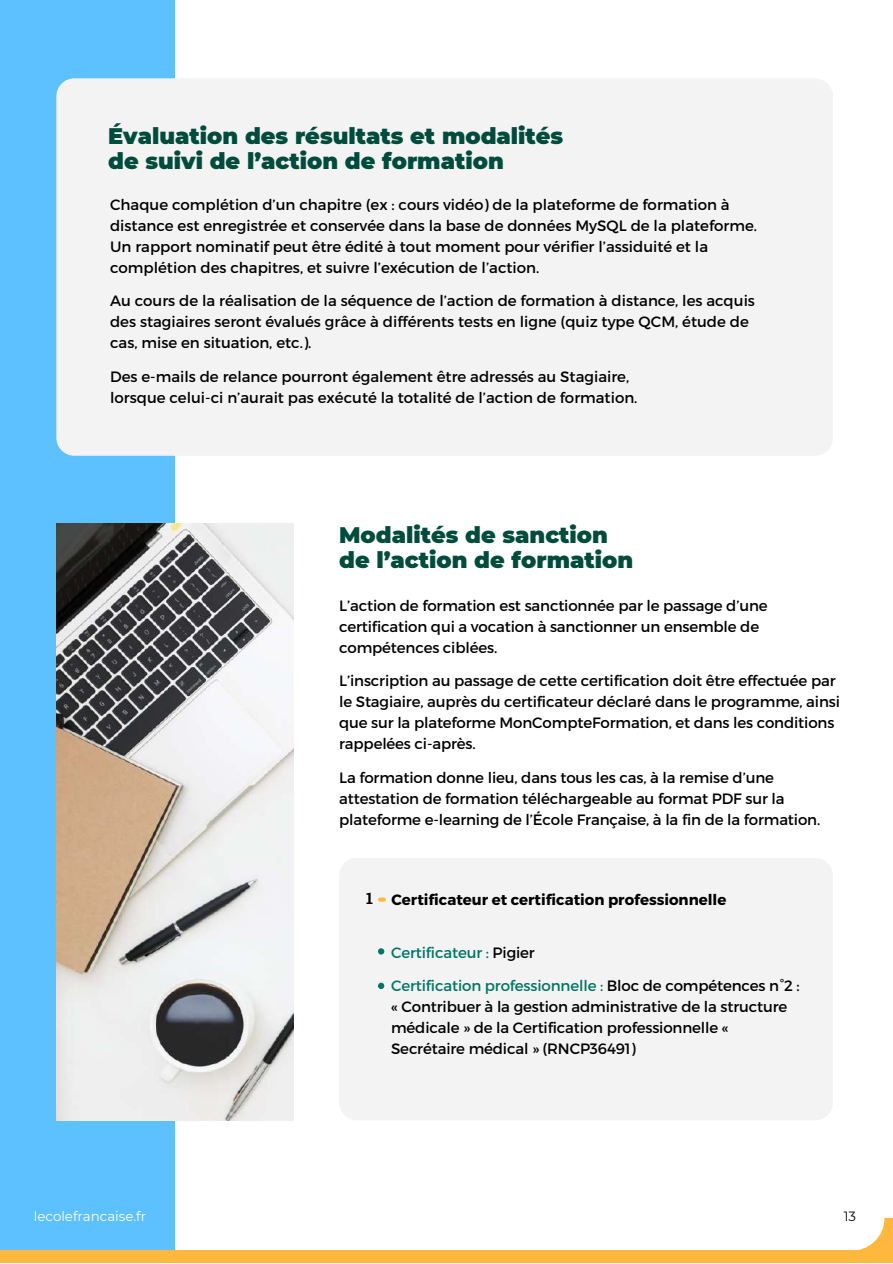
<style>
.page{position:relative;width:893px;height:1264px;background:#fff}
.page>*{position:absolute;margin:0;border:0;box-sizing:border-box;transform-origin:0 0}
.t1{font:900 22.5px/24.8px "Montserrat";color:#004c3c}
.t2{font:15px/21px "Montserrat";letter-spacing:-.01em;color:#000}
.t3{font:700 15px "Montserrat";color:#000}
.t4{font:15px "Montserrat";letter-spacing:-.01em;color:#007565}
.t5{font:13.35px "Montserrat";color:#fff}
.t6{font:13.35px "Montserrat";color:#000}
.s1{font-family:"Roboto Slab";font-size:15.6px}
.s2{color:#000}
.s3{color:#007565}
</style>
<div class="page">
<div style="left:0;top:0;width:175px;height:1262px;background:#5dc0ff"></div>
<div style="left:56px;top:78px;width:776px;height:378px;background:#f3f3f3;border-radius:18px"></div>
<div style="left:339px;top:857px;width:493px;height:263px;background:#f3f3f3;border-radius:18px"></div>
<svg style="left:858px;top:1217px;width:34px;height:33px"></svg>
<div style="left:0;top:1250px;width:892px;height:12px;background:#ffb83d"></div>
<svg style="left:378px;top:897px;width:8px;height:4px"></svg>
<svg style="left:378px;top:948px;width:6px;height:6px"></svg>
<div style="left:378px;top:982px;width:6px;height:7px;background:#007565;border-radius:50%"></div>
<img style="left:56px;top:523px;width:237px;height:597px">
<h1 class="t1" style="left:108px;top:124px;width:456px">Évaluation des résultats et modalités de suivi de l’action de formation</h1>
<p class="t2" style="left:110px;top:193px;width:648px">Chaque complétion d’un chapitre (ex : cours vidéo) de la plateforme de formation à distance est enregistrée et conservée dans la base de données MySQL de la plateforme.<br>Un rapport nominatif peut être édité à tout moment pour vérifier l’assiduité et la complétion des chapitres, et suivre l’exécution de l’action.</p>
<p class="t2" style="left:110px;top:290px;width:646px">Au cours de la réalisation de la séquence de l’action de formation à distance, les acquis des stagiaires seront évalués grâce à différents tests en ligne (quiz type QCM, étude de cas, mise en situation, etc.).</p>
<p class="t2" style="left:110px;top:365px;width:529px">Des e-mails de relance pourront également être adressés au Stagiaire, lorsque celui-ci n’aurait pas exécuté la totalité de l’action de formation.</p>
<h1 class="t1" style="left:339px;top:523px;width:295px">Modalités de sanction de l’action de formation</h1>
<p class="t2" style="left:339px;top:594px;width:430px">L’action de formation est sanctionnée par le passage d’une certification qui a vocation à sanctionner un ensemble de compétences ciblées.</p>
<p class="t2" style="left:339px;top:669px;width:502px">L’inscription au passage de cette certification doit être effectuée par le Stagiaire, auprès du certificateur déclaré dans le programme, ainsi que sur la plateforme MonCompteFormation, et dans les conditions rappelées ci-après.</p>
<p class="t2" style="left:339px;top:766px;width:482px">La formation donne lieu, dans tous les cas, à la remise d’une attestation de formation téléchargeable au format PDF sur la plateforme e-learning de l’École Française, à la fin de la formation.</p>
<p class="t3" style="left:366px;top:889px;width:362px"><span class="s1">1</span> Certificateur et certification professionnelle</p>
<p class="t4" style="left:391px;top:942px;width:145px">Certificateur : <span class="s2">Pigier</span></p>
<p class="t2" style="left:391px;top:974px;width:410px"><span class="s3">Certification professionnelle :</span> Bloc de compétences n°2 : « Contribuer à la gestion administrative de la structure médicale » de la Certification professionnelle « Secrétaire médical » (RNCP36491)</p>
<p class="t5" style="left:34px;top:1207px;width:114px">lecolefrancaise.fr</p>
<p class="t6" style="left:843px;top:1207px;width:14px">13</p>
</div>
